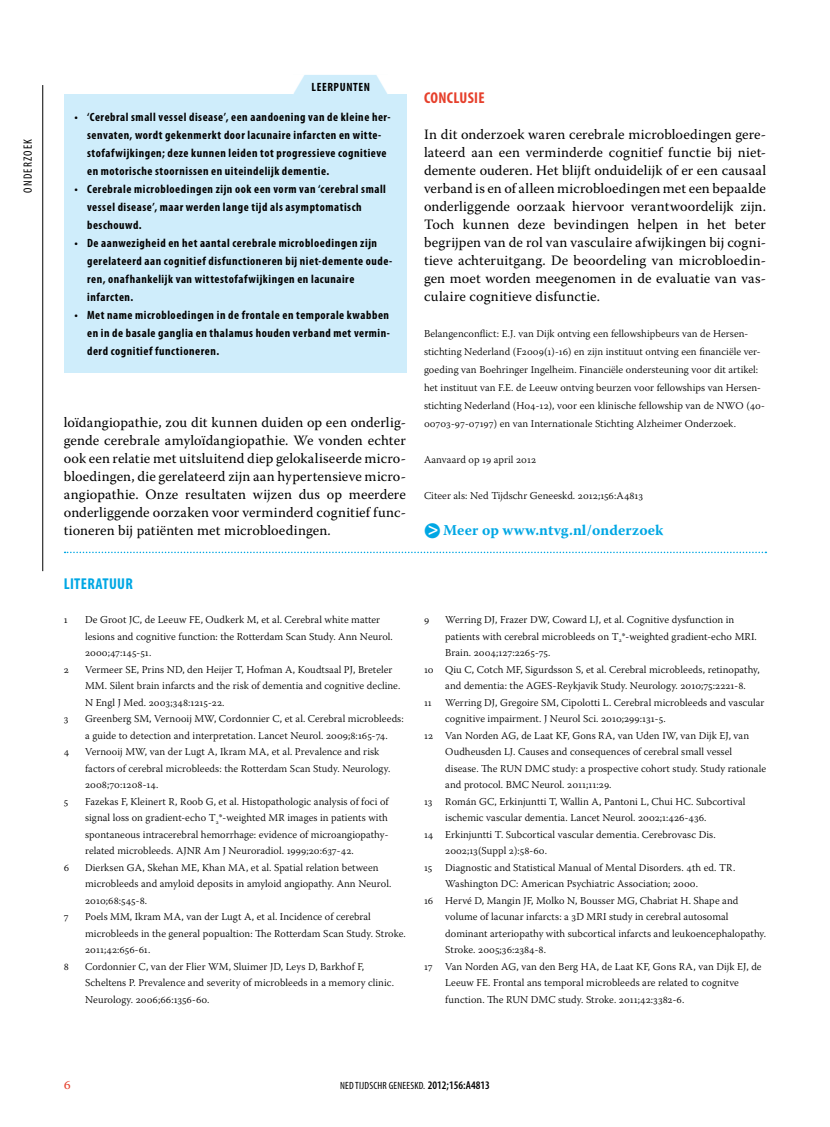
<style>
.page{position:relative;width:830px;height:1127px;background:#fff}
.page>*{position:absolute;margin:0;border:0;box-sizing:border-box;transform-origin:0 0}
.t1{font:700 condensed 15.75px "Myriad Pro";letter-spacing:.02em;color:#00a7e4}
.t2{font:700 condensed 15.75px "Myriad Pro";letter-spacing:.02em;color:#e6402c}
.t3{font:700 15px "Warnock Pro";letter-spacing:.005em;color:#00a7e4}
.t4{font:14.25px/18px "Warnock Pro";letter-spacing:.01em;color:#000;text-align:justify}
.t5{font:13.5px "Warnock Pro";color:#e6402c}
.t6{font:700 condensed 12px/18px "Myriad Pro";letter-spacing:.045em;color:#000}
.t7{font:condensed 12px "Myriad Pro";letter-spacing:.1em;color:#000}
.t8{font:300 10.5px/16.5px "Warnock Pro";letter-spacing:.005em;color:#000}
.t9{font:condensed 10.5px "Myriad Pro";letter-spacing:.02em;color:#000}
.s1{color:#fff}
.s2{font-family:"Myriad Pro";font-stretch:condensed;font-size:18px;color:#fff}
.s3{font-weight:600;font-size:11.55px}
</style>
<div class="page">
<hr style="left:42px;top:85px;width:1px;height:486px;background:#000">
<div style="left:64px;top:94px;width:342px;height:279px;background:#cfedfb"></div>
<div style="left:293px;top:75px;width:94px;height:21px;background:#cfedfb"></div>
<svg style="left:65px;top:552px;width:701px;height:1px"></svg>
<svg style="left:387px;top:75px;width:1px;height:19px"></svg>
<p class="t7" style="left:21px;top:193px;width:55px;rotate:-90deg">ONDERZOEK</p>
<p class="t6" style="left:280px;top:79px;width:91px"><span class="s1">▼</span> Leerpunten</p>
<p class="t6" style="left:87px;top:108px;width:305px;text-indent:-13px">• ‘Cerebral small vessel disease’, een aandoening van de kleine her&shy;senvaten, wordt gekenmerkt door lacunaire infarcten en witte&shy;stofafwijkingen; deze kunnen leiden tot progressieve cognitieve en motorische stoornissen en uiteindelijk dementie.</p>
<p class="t6" style="left:87px;top:180px;width:300px;text-indent:-13px">• Cerebrale microbloedingen zijn ook een vorm van ‘cerebral small vessel disease’, maar werden lange tijd als asymptomatisch beschouwd.</p>
<p class="t6" style="left:87px;top:234px;width:306px;text-indent:-13px">• De aanwezigheid en het aantal cerebrale microbloedingen zijn gerelateerd aan cognitief disfunctioneren bij niet-demente oude&shy;ren, onafhankelijk van wittestofafwijkingen en lacunaire infarcten.</p>
<p class="t6" style="left:87px;top:306px;width:304px;text-align:justify;text-indent:-13px">• Met name microbloedingen in de frontale en temporale kwabben en in de basale ganglia en thalamus houden verband met vermin&shy;derd cognitief functioneren.</p>
<p class="t4" style="left:64px;top:413px;width:343px">loïdangiopathie, zou dit kunnen duiden op een onderlig&shy;gende cerebrale amyloïdangiopathie. We vonden echter ook een relatie met uitsluitend diep gelokaliseerde micro&shy;bloedingen, die gerelateerd zijn aan hypertensieve micro&shy;angiopathie. Onze resultaten wijzen dus op meerdere onderliggende oorzaken voor verminderd cognitief func&shy;tioneren bij patiënten met microbloedingen.</p>
<h1 class="t1" style="left:64px;top:575px;width:68px">Literatuur</h1>
<p class="t8" style="left:64px;top:611px;width:5px">1</p>
<p class="t8" style="left:85px;top:611px;width:309px">De Groot JC, de Leeuw FE, Oudkerk M, et al. Cerebral white matter lesions and cognitive function: the Rotterdam Scan Study. Ann Neurol.<br>2000;47:145-51.</p>
<p class="t8" style="left:64px;top:661px;width:7px">2</p>
<p class="t8" style="left:85px;top:661px;width:316px">Vermeer SE, Prins ND, den Heijer T, Hofman A, Koudtsaal PJ, Breteler<br>MM. Silent brain infarcts and the risk of dementia and cognitive decline.<br>N Engl J Med. 2003;348:1215-22.</p>
<p class="t8" style="left:64px;top:710px;width:6px">3</p>
<p class="t8" style="left:85px;top:710px;width:320px">Greenberg SM, Vernooij MW, Cordonnier C, et al. Cerebral microbleeds: a guide to detection and interpretation. Lancet Neurol. 2009;8:165-74.</p>
<p class="t8" style="left:64px;top:743px;width:7px">4</p>
<p class="t8" style="left:85px;top:743px;width:306px">Vernooij MW, van der Lugt A, Ikram MA, et al. Prevalence and risk factors of cerebral microbleeds: the Rotterdam Scan Study. Neurology.<br>2008;70:1208-14.</p>
<p class="t8" style="left:64px;top:793px;width:6px">5</p>
<p class="t8" style="left:85px;top:793px;width:305px;text-align:justify">Fazekas F, Kleinert R, Roob G, et al. Histopathologic analysis of foci of signal loss on gradient-echo T<sub>2</sub>*-weighted MR images in patients with spontaneous intracerebral hemorrhage: evidence of microangiopathy&shy;related microbleeds. AJNR Am J Neuroradiol. 1999;20:637-42.</p>
<p class="t8" style="left:64px;top:859px;width:7px">6</p>
<p class="t8" style="left:85px;top:859px;width:307px">Dierksen GA, Skehan ME, Khan MA, et al. Spatial relation between microbleeds and amyloid deposits in amyloid angiopathy. Ann Neurol.<br>2010;68:545-8.</p>
<p class="t8" style="left:64px;top:908px;width:6px">7</p>
<p class="t8" style="left:85px;top:908px;width:322px">Poels MM, Ikram MA, van der Lugt A, et al. Incidence of cerebral microbleeds in the general popualtion: The Rotterdam Scan Study. Stroke.<br>2011;42:656-61.</p>
<p class="t8" style="left:64px;top:958px;width:7px">8</p>
<p class="t8" style="left:85px;top:958px;width:310px">Cordonnier C, van der Flier WM, Sluimer JD, Leys D, Barkhof F,<br>Scheltens P. Prevalence and severity of microbleeds in a memory clinic.<br>Neurology. 2006;66:1356-60.</p>
<h1 class="t2" style="left:424px;top:89px;width:62px">Conclusie</h1>
<p class="t4" style="left:424px;top:125px;width:343px">In dit onderzoek waren cerebrale microbloedingen gere&shy;lateerd aan een verminderde cognitief functie bij niet&shy;demente ouderen. Het blijft onduidelijk of er een causaal verband is en of alleen microbloedingen met een bepaalde onderliggende oorzaak hiervoor verantwoordelijk zijn.<br>Toch kunnen deze bevindingen helpen in het beter begrijpen van de rol van vasculaire afwijkingen bij cogni&shy;tieve achteruitgang. De beoordeling van microbloedin&shy;gen moet worden meegenomen in de evaluatie van vas&shy;culaire cognitieve disfunctie.</p>
<p class="t8" style="left:424px;top:324px;width:342px;line-height:18px">Belangenconflict: E.J. van Dijk ontving een fellowshipbeurs van de Hersen&shy;stichting Nederland (F2009(1)-16) en zijn instituut ontving een financiële ver&shy;goeding van Boehringer Ingelheim. Financiële ondersteuning voor dit artikel: het instituut van F.E. de Leeuw ontving beurzen voor fellowships van Hersen&shy;stichting Nederland (H04-12), voor een klinische fellowship van de NWO (40- 00703-97-07197) en van Internationale Stichting Alzheimer Onderzoek.</p>
<p class="t8" style="left:424px;top:451px;width:114px">Aanvaard op 19 april 2012</p>
<p class="t8" style="left:424px;top:487px;width:220px">Citeer als: Ned Tijdschr Geneeskd. 2012;156:A4813</p>
<h2 class="t3" style="left:424px;top:521px;width:241px">●<span class="s2">&gt;</span> Meer op www.ntvg.nl/onderzoek</h2>
<p class="t8" style="left:424px;top:611px;width:7px">9</p>
<p class="t8" style="left:445px;top:611px;width:290px">Werring DJ, Frazer DW, Coward LJ, et al. Cognitive dysfunction in</p>
<p class="t8" style="left:445px;top:628px;width:313px">patients with cerebral microbleeds on T<sub>2</sub>*-weighted gradient-echo MRI.</p>
<p class="t8" style="left:445px;top:644px;width:107px">Brain. 2004;127:2265-75.</p>
<p class="t8" style="left:424px;top:661px;width:337px">10 Qiu C, Cotch MF, Sigurdsson S, et al. Cerebral microbleeds, retinopathy,</p>
<p class="t8" style="left:445px;top:677px;width:302px">and dementia: the AGES-Reykjavik Study. Neurology. 2010;75:2221-8.</p>
<p class="t8" style="left:424px;top:694px;width:9px">11</p>
<p class="t8" style="left:445px;top:694px;width:320px">Werring DJ, Gregoire SM, Cipolotti L. Cerebral microbleeds and vascular</p>
<p class="t8" style="left:445px;top:710px;width:222px">cognitive impairment. J Neurol Sci. 2010;299:131-5.</p>
<p class="t8" style="left:424px;top:727px;width:326px">12 Van Norden AG, de Laat KF, Gons RA, van Uden IW, van Dijk EJ, van</p>
<p class="t8" style="left:445px;top:743px;width:288px">Oudheusden LJ. Causes and consequences of cerebral small vessel</p>
<p class="t8" style="left:445px;top:760px;width:322px">disease. The RUN DMC study: a prospective cohort study. Study rationale</p>
<p class="t8" style="left:445px;top:776px;width:168px">and protocol. BMC Neurol. 2011;11:29.</p>
<p class="t8" style="left:424px;top:793px;width:323px">13 Román GC, Erkinjuntti T, Wallin A, Pantoni L, Chui HC. Subcortival</p>
<p class="t8" style="left:445px;top:809px;width:262px">ischemic vascular dementia. Lancet Neurol. 2002;1:426-436.</p>
<p class="t8" style="left:424px;top:826px;width:293px">14 Erkinjuntti T. Subcortical vascular dementia. Cerebrovasc Dis.</p>
<p class="t8" style="left:445px;top:842px;width:103px">2002;13(Suppl 2):58-60.</p>
<p class="t8" style="left:424px;top:859px;width:313px">15 Diagnostic and Statistical Manual of Mental Disorders. 4th ed. TR.</p>
<p class="t8" style="left:445px;top:875px;width:254px">Washington DC: American Psychiatric Association; 2000.</p>
<p class="t8" style="left:424px;top:892px;width:316px">16 Hervé D, Mangin JF, Molko N, Bousser MG, Chabriat H. Shape and</p>
<p class="t8" style="left:445px;top:908px;width:285px">volume of lacunar infarcts: a 3D MRI study in cerebral autosomal</p>
<p class="t8" style="left:445px;top:925px;width:322px">dominant arteriopathy with subcortical infarcts and leukoencephalopathy.</p>
<p class="t8" style="left:445px;top:941px;width:102px">Stroke. 2005;36:2384-8.</p>
<p class="t8" style="left:424px;top:958px;width:339px">17 Van Norden AG, van den Berg HA, de Laat KF, Gons RA, van Dijk EJ, de</p>
<p class="t8" style="left:445px;top:974px;width:295px">Leeuw FE. Frontal ans temporal microbleeds are related to cognitve</p>
<p class="t8" style="left:445px;top:991px;width:240px">function. The RUN DMC study. Stroke. 2011;42:3382-6.</p>
<p class="t5" style="left:64px;top:1076px;width:9px">6</p>
<p class="t9" style="left:340px;top:1080px;width:151px">NED TIJDSCHR GENEESKD. <span class="s3">2012;156:A4813</span></p>
</div>
